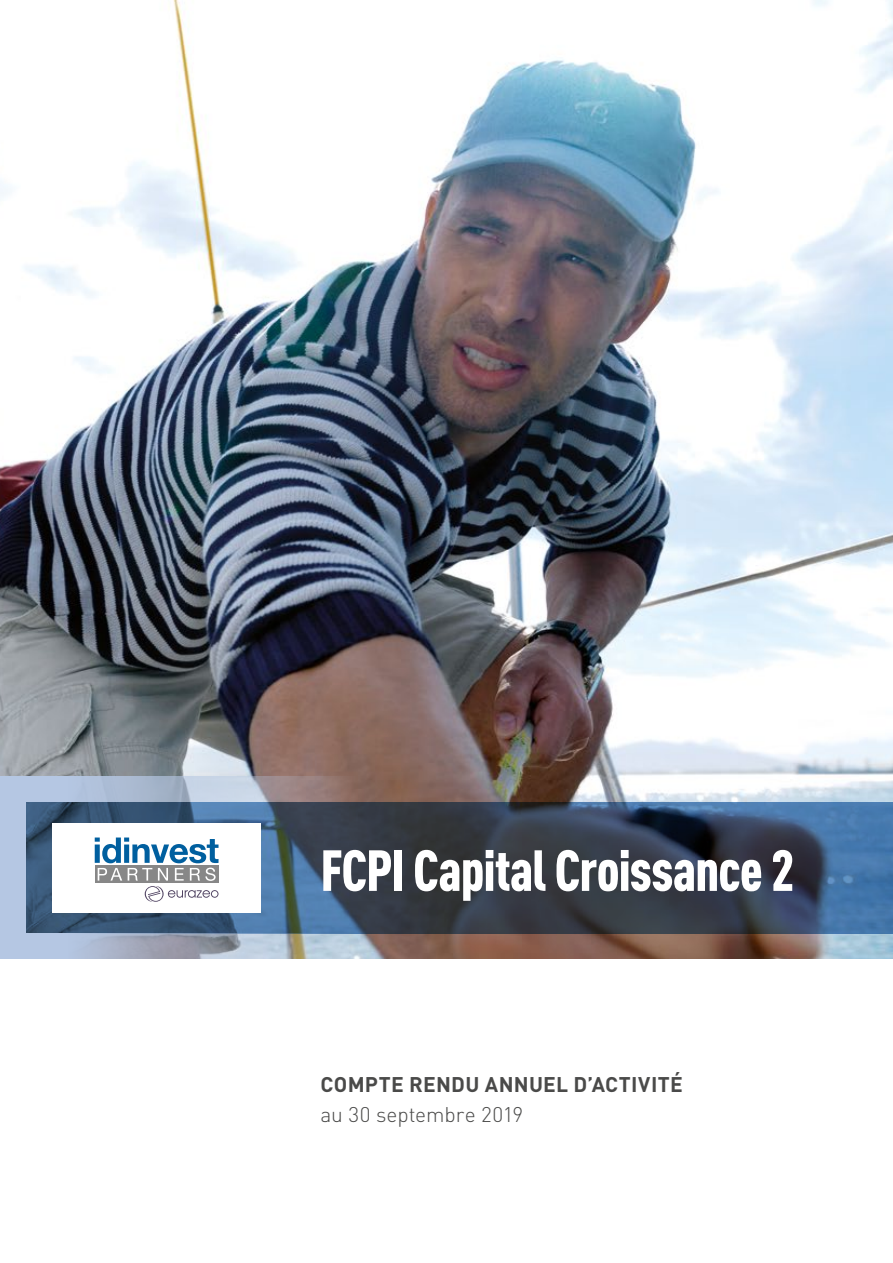
<style>
.page{position:relative;width:893px;height:1263px;background:#fff}
.page>*{position:absolute;margin:0;border:0;box-sizing:border-box;transform-origin:0 0}
.t1{font:900 condensed 57px "DIN Pro";letter-spacing:-.02em;color:#fff;scale:.96 1}
.t2{font:700 21px "DIN Pro";letter-spacing:.015em;color:#4a4a49}
.t3{font:300 21px "DIN Pro";letter-spacing:-.005em;color:#4a4a49}
</style>
<div class="page">
<img style="left:0;top:0;width:893px;height:959px">
<svg style="left:26px;top:801px;width:867px;height:132px;background:#3a4c61"></svg>
<div style="left:0;top:778px;width:26px;height:174px;background:#b5c7e3"></div>
<svg style="left:0;top:776px;width:390px;height:25px;background:#a9abb8"></svg>
<svg style="left:0;top:933px;width:390px;height:26px;background:#a9b4c4"></svg>
<div style="left:52px;top:823px;width:209px;height:89px;background:#fff"></div>
<svg style="left:95px;top:837px;width:124px;height:65px"></svg>
<h1 class="t1" style="left:320px;top:826px;width:495px">FCPI Capital Croissance 2</h1>
<p class="t2" style="left:320px;top:1067px;width:364px">COMPTE RENDU ANNUEL D’ACTIVITÉ</p>
<p class="t3" style="left:320px;top:1098px;width:205px">au 30 septembre 2019</p>
</div>
